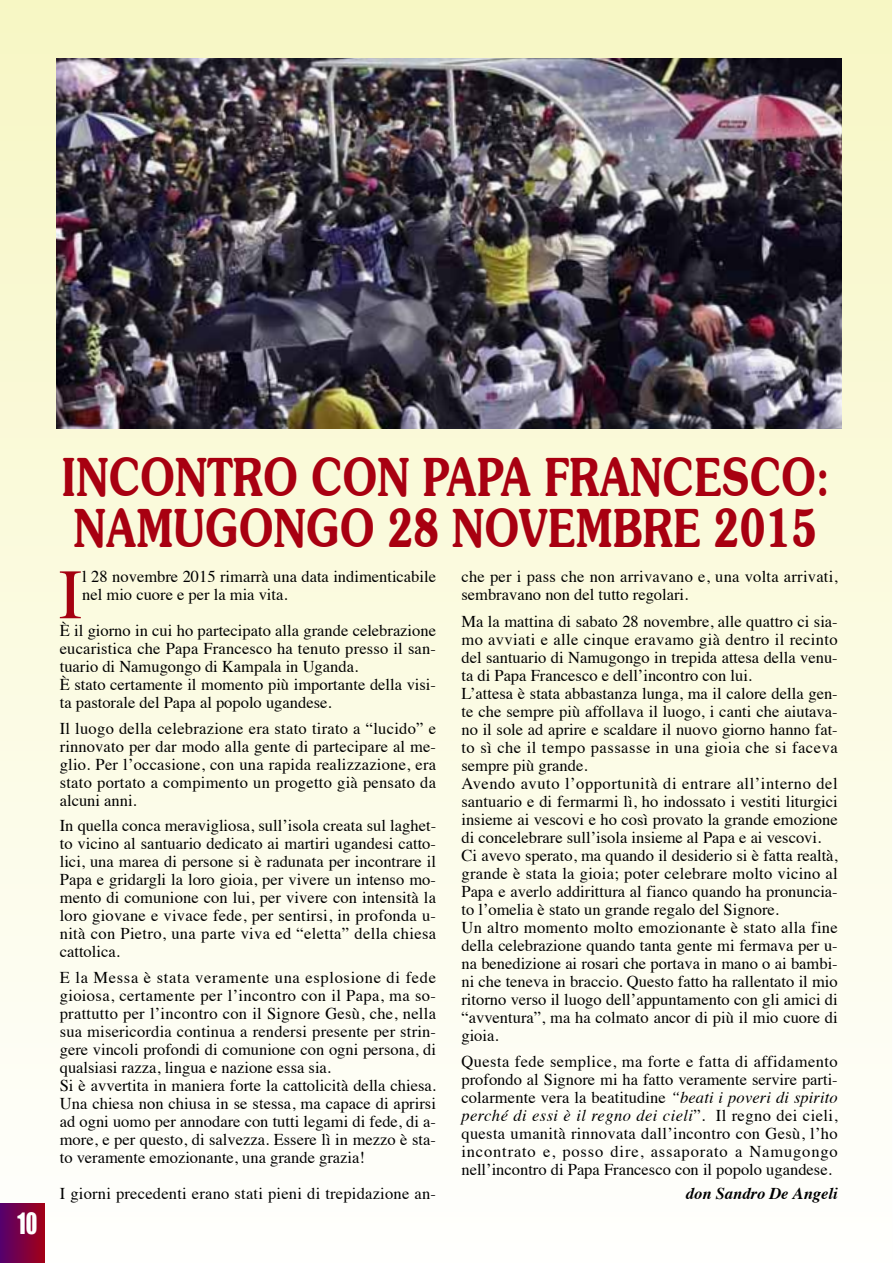
<style>
.page{position:relative;width:893px;height:1263px;background:#fff}
.page>*{position:absolute;margin:0;border:0;box-sizing:border-box;transform-origin:0 0}
.t1{font:70.8px "Times";color:#a50010}
.t2{font:600 52.95px/51px "Souvenir IT Cby BT";color:#a80011;scale:.77 1}
.t3{font:27px "Impact";color:#fff;scale:.8 1}
.t4{font:16.5px/18px "Times";color:#000}
.t5{font:italic 700 16.5px "Times";color:#000}
.s1{font-style:italic}
</style>
<div class="page">
<div style="left:0;top:0;width:892px;height:1263px;background:linear-gradient(to bottom,#f6f6c4,#fffffe)"></div>
<div style="left:0;top:1203px;width:45px;height:60px;background:linear-gradient(to right,#55006d,#a30016)"></div>
<hr style="left:892px;top:0;width:1px;height:1263px;background:#d2842d">
<img style="left:56px;top:59px;width:786px;height:370px">
<h3 class="t3" style="left:18px;top:1207px;width:26px">10</h3>
<h2 class="t2" style="left:61px;top:450px;width:1000px">INCONTRO CON PAPA FRANCESCO:<br>NAMUGONGO 28 NOVEMBRE 2015</h2>
<h1 class="t1" style="left:59px;top:565px;width:25px">I</h1>
<p class="t4" style="left:82px;top:569px;width:355px">l 28 novembre 2015 rimarrà una data indimenticabile nel mio cuore e per la mia vita.</p>
<p class="t4" style="left:60px;top:623px;width:378px">È il giorno in cui ho partecipato alla grande celebrazione eucaristica che Papa Francesco ha tenuto presso il san&shy;tuario di Namugongo di Kampala in Uganda.<br>È stato certamente il momento più importante della visi&shy;ta pastorale del Papa al popolo ugandese.</p>
<p class="t4" style="left:60px;top:721px;width:378px;text-align:justify">Il luogo della celebrazione era stato tirato a “lucido” e rinnovato per dar modo alla gente di partecipare al me&shy;glio. Per l’occasione, con una rapida realizzazione, era stato portato a compimento un progetto già pensato da alcuni anni.</p>
<p class="t4" style="left:60px;top:818px;width:378px;text-align:justify">In quella conca meravigliosa, sull’isola creata sul laghet&shy;to vicino al santuario dedicato ai martiri ugandesi catto&shy;lici, una marea di persone si è radunata per incontrare il Papa e gridargli la loro gioia, per vivere un intenso mo&shy;mento di comunione con lui, per vivere con intensità la loro giovane e vivace fede, per sentirsi, in profonda u&shy;nità con Pietro, una parte viva ed “eletta” della chiesa cattolica.</p>
<p class="t4" style="left:60px;top:970px;width:378px">E la Messa è stata veramente una esplosione di fede gioiosa, certamente per l’incontro con il Papa, ma so&shy;prattutto per l’incontro con il Signore Gesù, che, nella sua misericordia continua a rendersi presente per strin&shy;gere vincoli profondi di comunione con ogni persona, di qualsiasi razza, lingua e nazione essa sia.<br>Si è avvertita in maniera forte la cattolicità della chiesa.<br>Una chiesa non chiusa in se stessa, ma capace di aprirsi ad ogni uomo per annodare con tutti legami di fede, di a&shy;more, e per questo, di salvezza. Essere lì in mezzo è sta&shy;to veramente emozionante, una grande grazia!</p>
<p class="t4" style="left:60px;top:1186px;width:378px">I giorni precedenti erano stati pieni di trepidazione an-</p>
<p class="t4" style="left:461px;top:569px;width:378px">che per i pass che non arrivavano e, una volta arrivati, sembravano non del tutto regolari.</p>
<p class="t4" style="left:461px;top:614px;width:378px">Ma la mattina di sabato 28 novembre, alle quattro ci sia&shy;mo avviati e alle cinque eravamo già dentro il recinto del santuario di Namugongo in trepida attesa della venu&shy;ta di Papa Francesco e dell’incontro con lui.<br>L’attesa è stata abbastanza lunga, ma il calore della gen&shy;te che sempre più affollava il luogo, i canti che aiutava&shy;no il sole ad aprire e scaldare il nuovo giorno hanno fat&shy;to sì che il tempo passasse in una gioia che si faceva sempre più grande.<br>Avendo avuto l’opportunità di entrare all’interno del santuario e di fermarmi lì, ho indossato i vestiti liturgici insieme ai vescovi e ho così provato la grande emozione di concelebrare sull’isola insieme al Papa e ai vescovi.<br>Ci avevo sperato, ma quando il desiderio si è fatta realtà, grande è stata la gioia; poter celebrare molto vicino al Papa e averlo addirittura al fianco quando ha pronuncia&shy;to l’omelia è stato un grande regalo del Signore.<br>Un altro momento molto emozionante è stato alla fine della celebrazione quando tanta gente mi fermava per u&shy;na benedizione ai rosari che portava in mano o ai bambi&shy;ni che teneva in braccio. Questo fatto ha rallentato il mio ritorno verso il luogo dell’appuntamento con gli amici di “avventura”, ma ha colmato ancor di più il mio cuore di gioia.</p>
<p class="t4" style="left:461px;top:1054px;width:378px;text-align:justify">Questa fede semplice, ma forte e fatta di affidamento profondo al Signore mi ha fatto veramente servire parti&shy;colarmente vera la beatitudine <span class="s1">“beati i poveri di spirito perché di essi è il regno dei cieli</span>”. Il regno dei cieli, questa umanità rinnovata dall’incontro con Gesù, l’ho incontrato e, posso dire, assaporato a Namugongo nell’incontro di Papa Francesco con il popolo ugandese.</p>
<p class="t5" style="left:686px;top:1186px;width:153px">don Sandro De Angeli</p>
</div>
